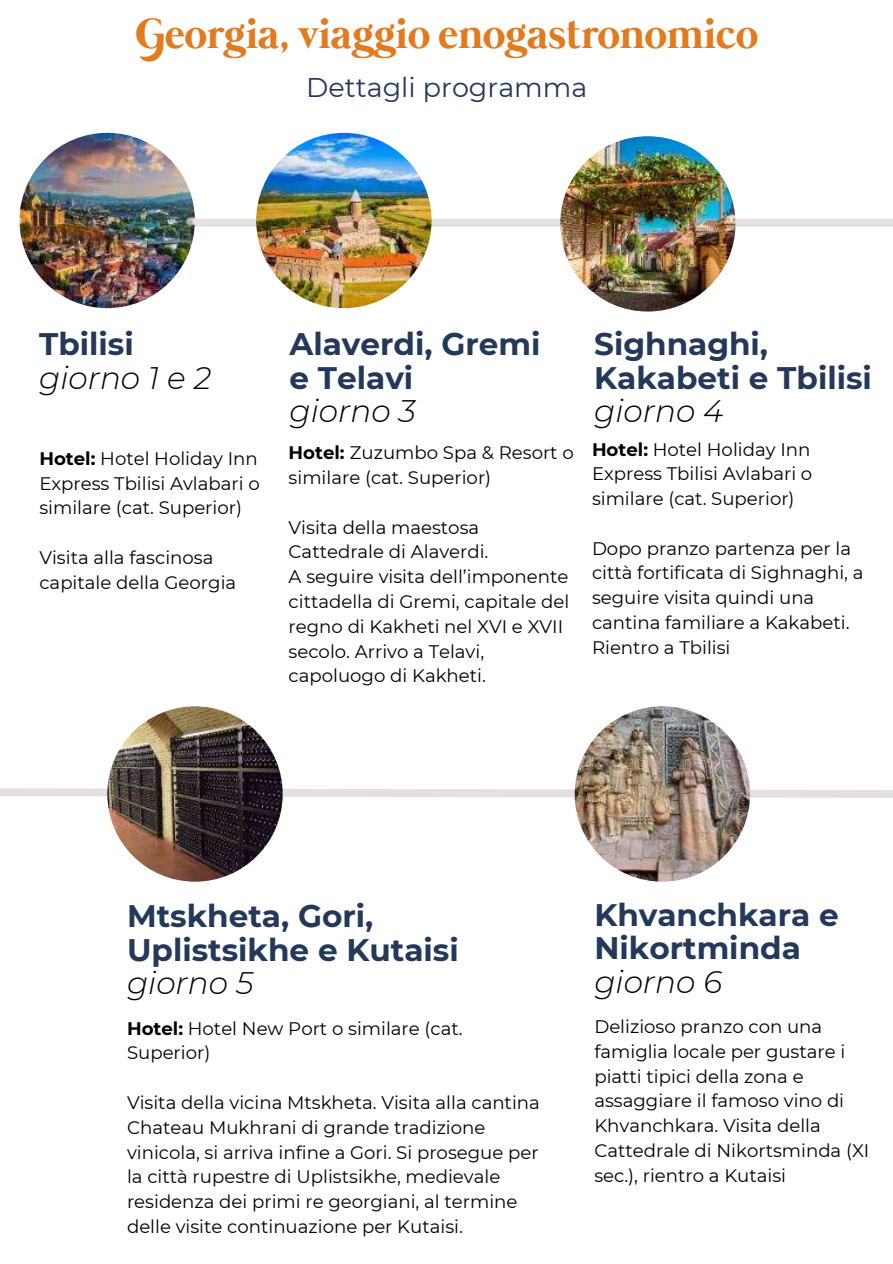
<style>
.page{position:relative;width:893px;height:1264px;background:#fff}
.page>*{position:absolute;margin:0;border:0;box-sizing:border-box;transform-origin:0 0}
.t1{font:700 43.5px "Mermaid Swash Caps";color:#e27b1e}
.t2{font:700 31.05px/33.8px "Montserrat";color:#24385a}
.t3{font:italic 300 31.05px "Montserrat";color:#000}
.t4{font:27px "Montserrat";color:#24385a}
.t5{font:18.15px/24.8px "Montserrat";color:#000}
.s1{font-weight:700}
</style>
<div class="page">
<div style="left:154px;top:219px;width:738px;height:8px;background:#e4e0e0"></div>
<img style="left:20px;top:133px;width:175px;height:175px;border-radius:50%">
<img style="left:560px;top:136px;width:175px;height:175px;border-radius:50%">
<img style="left:256px;top:133px;width:175px;height:175px;border-radius:50%">
<svg style="left:0;top:788px;width:892px;height:10px"></svg>
<img style="left:107px;top:706px;width:176px;height:175px;border-radius:50%">
<img style="left:574px;top:706px;width:176px;height:175px;border-radius:50%">
<h1 class="t1" style="left:135px;top:15px;width:624px">Georgia, viaggio enogastronomico</h1>
<h3 class="t4" style="left:306px;top:70px;width:283px">Dettagli programma</h3>
<h2 class="t2" style="left:39px;top:327px;width:96px">Tbilisi</h2>
<h2 class="t3" style="left:39px;top:358px;width:174px">giorno 1 e 2</h2>
<p class="t5" style="left:39px;top:446px;width:222px;text-align:justify"><span class="s1">Hotel:</span> Hotel Holiday Inn Express Tbilisi Avlabari o similare (cat. Superior)</p>
<p class="t5" style="left:39px;top:545px;width:198px">Visita alla fascinosa capitale della Georgia</p>
<h2 class="t2" style="left:289px;top:327px;width:252px">Alaverdi, Gremi e Telavi</h2>
<h2 class="t3" style="left:289px;top:392px;width:128px">giorno 3</h2>
<p class="t5" style="left:288px;top:440px;width:287px"><span class="s1">Hotel:</span> Zuzumbo Spa &amp; Resort o similare (cat. Superior)</p>
<p class="t5" style="left:288px;top:515px;width:282px">Visita della maestosa<br>Cattedrale di Alaverdi.<br>A seguire visita dell’imponente cittadella di Gremi, capitale del regno di Kakheti nel XVI e XVII secolo. Arrivo a Telavi, capoluogo di Kakheti.</p>
<h2 class="t2" style="left:594px;top:327px;width:279px">Sighnaghi,<br>Kakabeti e Tbilisi</h2>
<h2 class="t3" style="left:594px;top:392px;width:131px">giorno 4</h2>
<p class="t5" style="left:592px;top:436px;width:222px;text-align:justify"><span class="s1">Hotel:</span> Hotel Holiday Inn Express Tbilisi Avlabari o similare (cat. Superior)</p>
<p class="t5" style="left:592px;top:535px;width:273px">Dopo pranzo partenza per la città fortificata di Sighnaghi, a seguire visita quindi una cantina familiare a Kakabeti.<br>Rientro a Tbilisi</p>
<h2 class="t2" style="left:127px;top:898px;width:333px">Mtskheta, Gori,<br>Uplistsikhe e Kutaisi</h2>
<h2 class="t3" style="left:127px;top:964px;width:128px">giorno 5</h2>
<p class="t5" style="left:127px;top:1015px;width:337px"><span class="s1">Hotel:</span> Hotel New Port o similare (cat.<br>Superior)</p>
<p class="t5" style="left:127px;top:1090px;width:414px">Visita della vicina Mtskheta. Visita alla cantina Chateau Mukhrani di grande tradizione vinicola, si arriva infine a Gori. Si prosegue per la città rupestre di Uplistsikhe, medievale residenza dei primi re georgiani, al termine delle visite continuazione per Kutaisi.</p>
<h2 class="t2" style="left:594px;top:897px;width:246px">Khvanchkara e<br>Nikortminda</h2>
<h2 class="t3" style="left:594px;top:963px;width:129px">giorno 6</h2>
<p class="t5" style="left:594px;top:1014px;width:276px">Delizioso pranzo con una famiglia locale per gustare i piatti tipici della zona e assaggiare il famoso vino di<br>Khvanchkara. Visita della<br>Cattedrale di Nikortsminda (XI sec.), rientro a Kutaisi</p>
</div>
